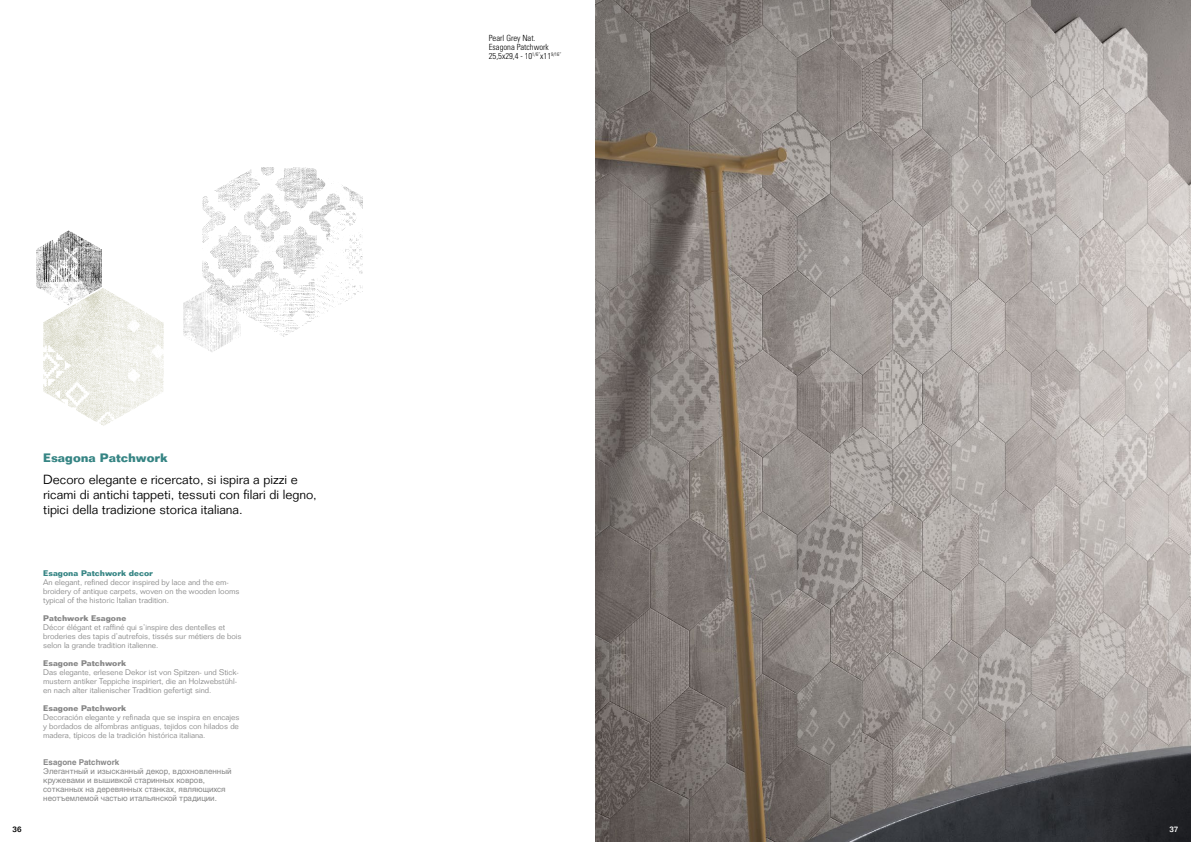
<style>
.page{position:relative;width:1191px;height:842px;background:#fff}
.page>*{position:absolute;margin:0;border:0;box-sizing:border-box;transform-origin:0 0}
.t1{font:300 13px/15px "Folio";color:#000}
.t2{font:700 12px "Folio";color:#368584}
.t3{font:300 condensed 8.5px/9px "Univers";color:#000}
.t4{font:300 8px/9px "Folio";color:#878787}
.t5{font:8px/9px "Helvetica Cyr Upright";color:#878787}
.t6{font:700 8px "Folio";color:#878787}
.t7{font:700 8px "Folio";color:#368584}
.t8{font:700 8px "Helvetica Cyr";color:#878787}
.t9{font:500 8px "Folio";color:#000}
.t10{font:500 8px "Folio";color:#fff}
</style>
<div class="page">
<img style="left:595px;top:0;width:596px;height:842px">
<img style="left:43px;top:288px;width:120px;height:138px">
<img style="left:203px;top:168px;width:159px;height:169px">
<img style="left:184px;top:287px;width:56px;height:65px">
<img style="left:36px;top:231px;width:65px;height:75px">
<h2 class="t2" style="left:43px;top:450px;width:126px">Esagona Patchwork</h2>
<h1 class="t1" style="left:43px;top:472px;width:275px">Decoro elegante e ricercato, si ispira a pizzi e ricami di antichi tappeti, tessuti con filari di legno, tipici della tradizione storica italiana.</h1>
<p class="t7" style="left:43px;top:568px;width:111px">Esagona Patchwork decor</p>
<p class="t4" style="left:43px;top:577px;width:198px">An elegant, refined decor inspired by lace and the em&shy;broidery of antique carpets, woven on the wooden looms typical of the historic Italian tradition.</p>
<p class="t6" style="left:43px;top:613px;width:84px">Patchwork Esagone</p>
<p class="t4" style="left:43px;top:622px;width:200px">Décor élégant et raffiné qui s’inspire des dentelles et broderies des tapis d’autrefois, tissés sur métiers de bois selon la grande tradition italienne.</p>
<p class="t6" style="left:43px;top:658px;width:84px">Esagone Patchwork</p>
<p class="t4" style="left:43px;top:667px;width:197px">Das elegante, erlesene Dekor ist von Spitzen- und Stick&shy;mustern antiker Teppiche inspiriert, die an Holzwebstühl&shy;en nach alter italienischer Tradition gefertigt sind.</p>
<p class="t6" style="left:43px;top:703px;width:84px">Esagone Patchwork</p>
<p class="t4" style="left:43px;top:712px;width:198px;text-align:justify">Decoración elegante y refinada que se inspira en encajes y bordados de alfombras antiguas, tejidos con hilados de madera, típicos de la tradición histórica italiana.</p>
<p class="t8" style="left:43px;top:757px;width:78px">Esagone Patchwork</p>
<p class="t5" style="left:43px;top:766px;width:190px">Элегантный и изысканный декор, вдохновленный кружевами и вышивкой старинных ковров, сотканных на деревянных станках, являющихся неотъемлемой частью итальянской традиции.</p>
<p class="t3" style="left:489px;top:34px;width:74px">Pearl Grey Nat.<br>Esagona Patchwork<br>25,5x29,4 - 10<sup>1/6”</sup>x11<sup>9/16”</sup></p>
<p class="t9" style="left:13px;top:825px;width:10px">36</p>
<p class="t10" style="left:1169px;top:825px;width:10px">37</p>
</div>
